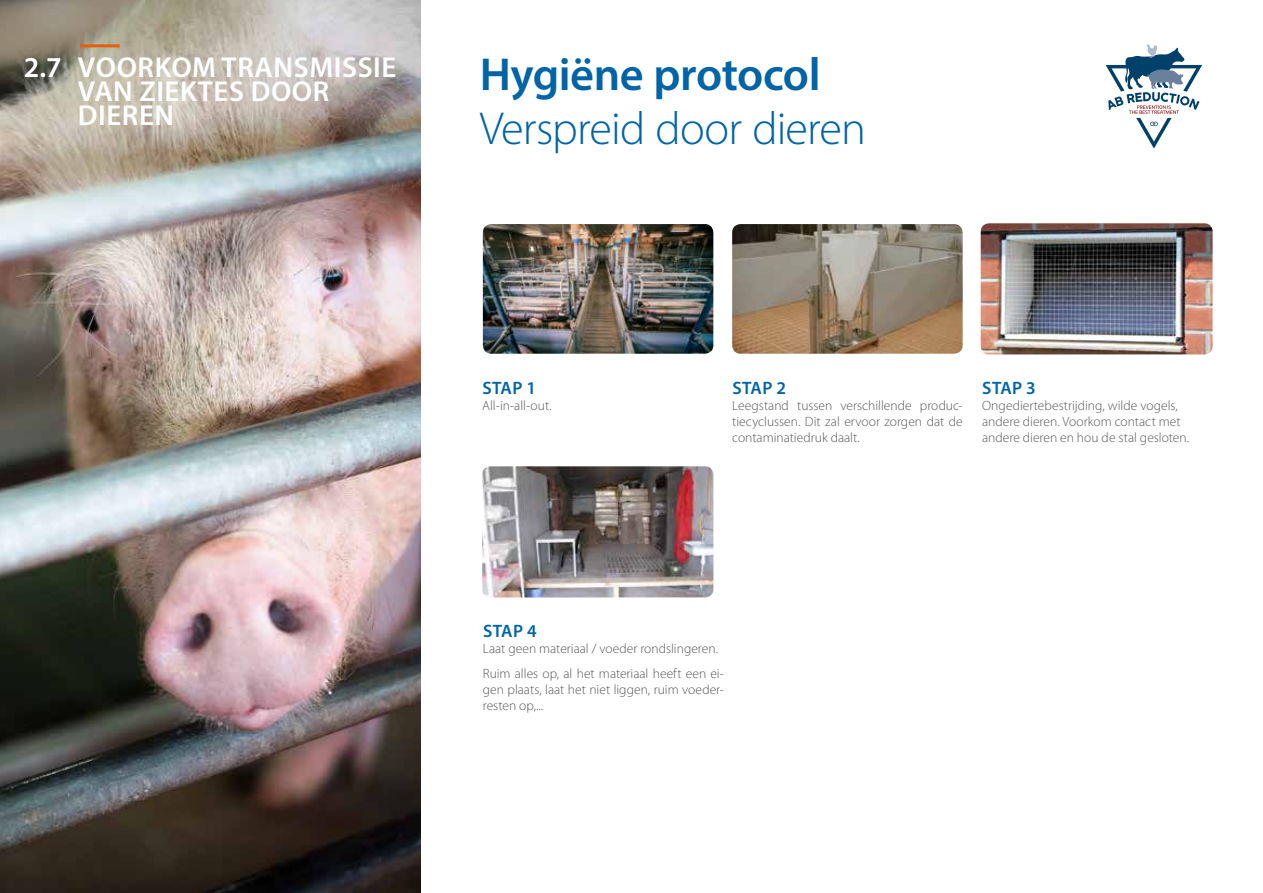
<style>
.page{position:relative;width:1263px;height:893px;background:#fff}
.page>*{position:absolute;margin:0;border:0;box-sizing:border-box;transform-origin:0 0}
.t1{font:300 46.35px "Myriad Pro";letter-spacing:-.02em;color:#0064a7}
.t2{font:600 46.35px "Myriad Pro";letter-spacing:-.01em;color:#0064a7}
.t3{font:600 28.95px/24px "Myriad Pro";letter-spacing:.02em;color:#fff}
.t4{font:600 18px "Myriad Pro";letter-spacing:.02em;color:#0064a7}
.t5{font:300 13.5px/16.2px "Myriad Pro";color:#575756}
</style>
<div class="page">
<img style="left:0;top:0;width:421px;height:893px">
<img style="left:483px;top:224px;width:230px;height:130px">
<img style="left:732px;top:224px;width:231px;height:130px">
<svg style="left:1106px;top:44px;width:96px;height:105px"></svg>
<hr style="left:80px;top:44px;width:40px;height:3px;background:#ea5b0b">
<img style="left:482px;top:466px;width:231px;height:131px">
<img style="left:981px;top:223px;width:231px;height:131px">
<h2 class="t3" style="left:78px;top:55px;width:320px;text-indent:-54px">2.7 VOORKOM TRANSMISSIE<br>VAN ZIEKTES DOOR<br>DIEREN</h2>
<h1 class="t2" style="left:480px;top:45px;width:342px">Hygiëne protocol</h1>
<h1 class="t1" style="left:480px;top:103px;width:388px">Verspreid door dieren</h1>
<h3 class="t4" style="left:482px;top:376px;width:55px">STAP 1</h3>
<p class="t5" style="left:482px;top:397px;width:71px">All-in-all-out.</p>
<h3 class="t4" style="left:732px;top:376px;width:55px">STAP 2</h3>
<p class="t5" style="left:732px;top:397px;width:232px;text-align:justify">Leegstand tussen verschillende produc&shy;tiecyclussen. Dit zal ervoor zorgen dat de contaminatiedruk daalt.</p>
<h3 class="t4" style="left:982px;top:376px;width:55px">STAP 3</h3>
<p class="t5" style="left:982px;top:397px;width:208px">Ongediertebestrijding, wilde vogels, andere dieren. Voorkom contact met andere dieren en hou de stal gesloten.</p>
<h3 class="t4" style="left:483px;top:619px;width:55px">STAP 4</h3>
<p class="t5" style="left:483px;top:636px;width:243px;line-height:24.8px">Laat geen materiaal / voeder rondslingeren.<br>Ruim alles op, al het materiaal heeft een ei-</p>
<p class="t5" style="left:483px;top:681px;width:243px">gen plaats, laat het niet liggen, ruim voeder&shy;resten op,...</p>
</div>
